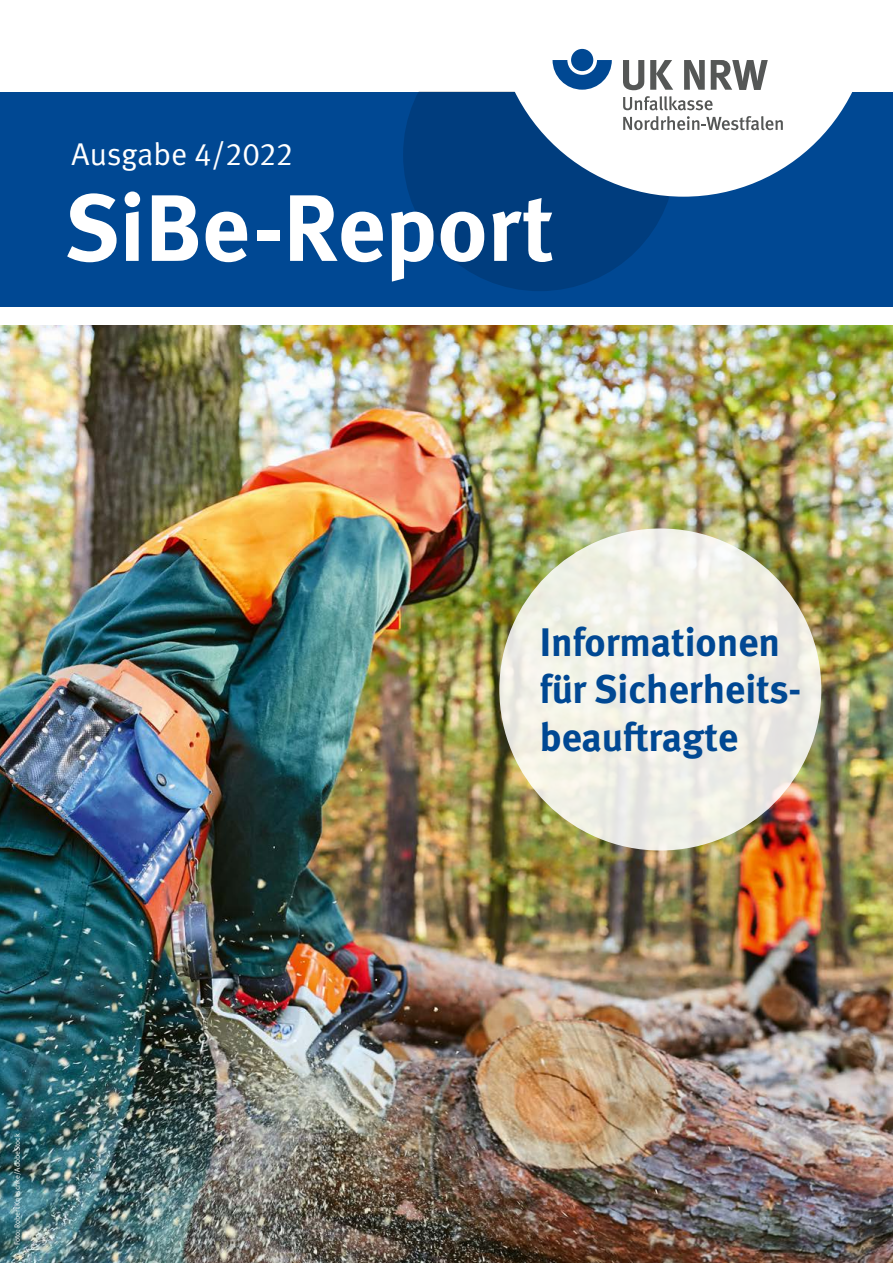
<style>
.page{position:relative;width:893px;height:1263px;background:#fff}
.page>*{position:absolute;margin:0;border:0;box-sizing:border-box;transform-origin:0 0}
.DGUV_Titel_kleiner_S{font:700 94.2px "DGUV Meta";color:#fff}
.DGUV_Untertitel_SIBE{font:700 39.75px/47.1px "DGUV Meta";color:#004893}
.DGUV_Untertitel_SIBE-2{font:31.5px "DGUV Meta";color:#fff}
.Fotonachweis{font:7.5px "DGUV Meta";color:#fff}
</style>
<div class="page">
<img style="left:0;top:325px;width:893px;height:938px">
<svg style="left:499px;top:528px;width:322px;height:322px;background:#efefe7"></svg>
<div style="left:0;top:92px;width:893px;height:216px;background:#004893"></div>
<svg style="left:403px;top:92px;width:266px;height:199px;fill:#003d7e"></svg>
<svg style="left:495px;top:48px;width:358px;height:149px;fill:#fff"></svg>
<div style="left:0;top:307px;width:893px;height:18px;background:#fff"></div>
<svg style="left:552px;top:60px;width:60px;height:30px"></svg>
<div style="left:571px;top:49px;width:22px;height:22px;background:#004893;border-radius:50%"></div>
<svg style="left:623px;top:60px;width:21px;height:30px"></svg>
<svg style="left:650px;top:60px;width:23px;height:30px"></svg>
<svg style="left:684px;top:60px;width:21px;height:30px"></svg>
<svg style="left:711px;top:60px;width:57px;height:30px"></svg>
<svg style="left:623px;top:96px;width:90px;height:14px"></svg>
<svg style="left:623px;top:116px;width:160px;height:14px;background:#c0c1c0"></svg>
<p class="DGUV_Untertitel_SIBE-2" style="left:72px;top:135px;width:222px">Ausgabe 4/2022</p>
<p class="DGUV_Titel_kleiner_S" style="left:64px;top:172px;width:491px">SiBe-Report</p>
<p class="DGUV_Untertitel_SIBE" style="left:540px;top:620px;width:263px">Informationen für Sicherheits&shy;beauftragte</p>
<p class="Fotonachweis" style="left:13px;top:1245px;width:113px;rotate:-90deg">Foto: Robert Kneschke/AdobeStock</p>
</div>
